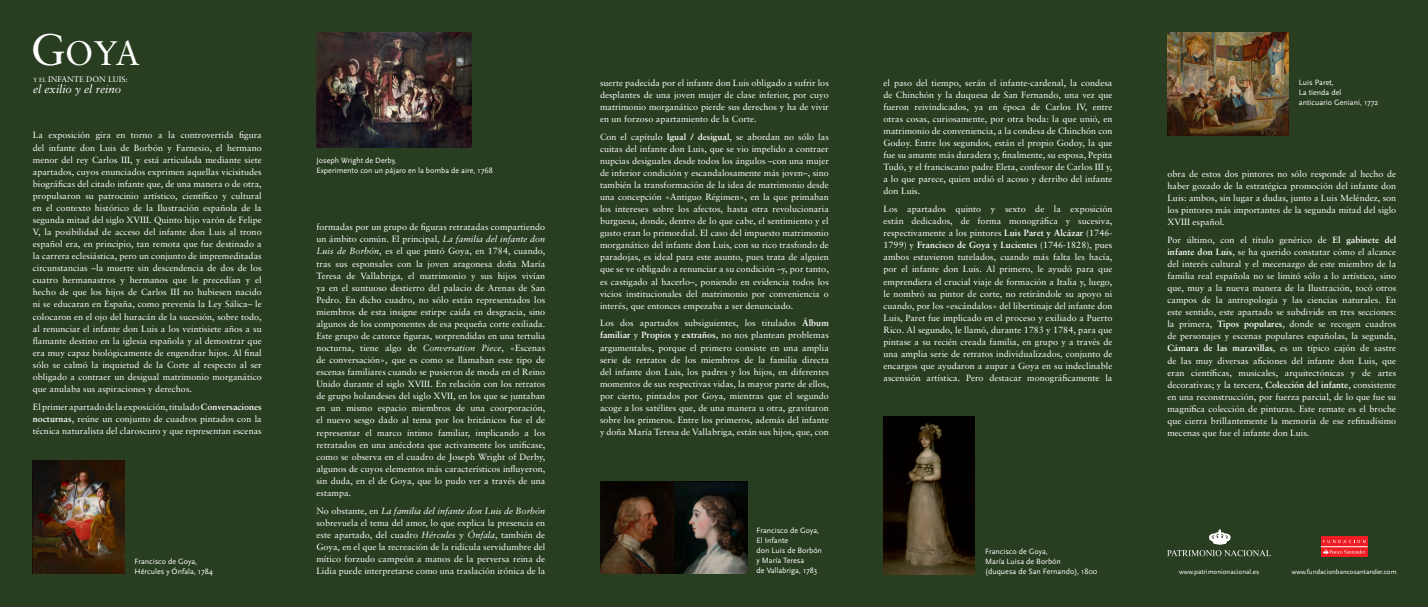
<style>
.page{position:relative;width:1428px;height:607px;background:#fff}
.page>*{position:absolute;margin:0;border:0;box-sizing:border-box;transform-origin:0 0}
.t1{font:34px "Sabon";color:#fff}
.t2{font:italic 11.5px "Sabon";color:#fff}
.t3{font:9px/12.1px "Sabon";letter-spacing:.005em;color:#fff;text-align:justify}
.t4{font:8px/10px "Scala Sans";color:#fff}
.t5{font:8px "Sabon";color:#fff}
.t6{font:7px "Scala Sans";color:#fff}
.s1{font-size:44px}
.s2{font-size:6px}
.s3{font-weight:700}
.s4{font-style:italic}
</style>
<div class="page">
<div style="left:0;top:0;width:1428px;height:606px;background:#293d20"></div>
<img style="left:600px;top:481px;width:74px;height:92px">
<svg style="left:674px;top:481px;width:73px;height:92px;background:#36332e"></svg>
<img style="left:33px;top:460px;width:92px;height:113px">
<img style="left:316px;top:33px;width:156px;height:114px">
<img style="left:1167px;top:33px;width:122px;height:103px">
<img style="left:883px;top:416px;width:91px;height:157px">
<svg style="left:1167px;top:550px;width:104px;height:5px"></svg>
<svg style="left:1209px;top:529px;width:21px;height:14px"></svg>
<svg style="left:1320px;top:536px;width:47px;height:20px"></svg>
<svg style="left:1323px;top:539px;width:42px;height:3px"></svg>
<hr style="left:1320px;top:546px;width:47px;height:1px;background:#fff">
<svg style="left:1323px;top:548px;width:42px;height:5px"></svg>
<p class="t1" style="left:31px;top:33px;width:111px"><span class="s1">G</span>OYA</p>
<p class="t2" style="left:33px;top:82px;width:90px">el exilio y el reino</p>
<p class="t5" style="left:33px;top:74px;width:96px"><span class="s2">Y EL</span> INFANTE DON LUIS:</p>
<p class="t3" style="left:33px;top:129px;width:230px">La exposición gira en torno a la controvertida figura del infante don Luis de Borbón y Farnesio, el hermano menor del rey Carlos III, y está articulada mediante siete apartados, cuyos enunciados exprimen aquellas vicisitudes biográficas del citado infante que, de una manera o de otra, propulsaron su patrocinio artístico, científico y cultural en el contexto histórico de la Ilustración española de la segunda mitad del siglo XVIII. Quinto hijo varón de Felipe V, la posibilidad de acceso del infante don Luis al trono español era, en principio, tan remota que fue destinado a la carrera eclesiástica, pero un conjunto de impremeditadas circunstancias –la muerte sin descendencia de dos de los cuatro hermanastros y hermanos que le precedían y el hecho de que los hijos de Carlos III no hubiesen nacido ni se educaran en España, como prevenía la Ley Sálica– le colocaron en el ojo del huracán de la sucesión, sobre todo, al renunciar el infante don Luis a los veintisiete años a su flamante destino en la iglesia española y al demostrar que era muy capaz biológicamente de engendrar hijos. Al final sólo se calmó la inquietud de la Corte al respecto al ser obligado a contraer un desigual matrimonio morganático que anulaba sus aspiraciones y derechos.</p>
<p class="t3" style="left:33px;top:400px;width:230px">El primer apartado de la exposición, titulado <span class="s3">Conversaciones nocturnas</span>, reúne un conjunto de cuadros pintados con la técnica naturalista del claroscuro y que representan escenas</p>
<p class="t4" style="left:135px;top:555px;width:80px">Francisco de Goya,<br>Hércules y Ónfala, 1784</p>
<p class="t4" style="left:316px;top:155px;width:81px">Joseph Wright de Derby,</p>
<p class="t4" style="left:316px;top:165px;width:178px">Experimento con un pájaro en la bomba de aire, 1768</p>
<p class="t3" style="left:316px;top:221px;width:230px">formadas por un grupo de figuras retratadas compartiendo un ámbito común. El principal, <span class="s4">La familia del infante don Luis de Borbón</span>, es el que pintó Goya, en 1784, cuando, tras sus esponsales con la joven aragonesa doña María Teresa de Vallabriga, el matrimonio y sus hijos vivían ya en el suntuoso destierro del palacio de Arenas de San Pedro. En dicho cuadro, no sólo están representados los miembros de esta insigne estirpe caída en desgracia, sino algunos de los componentes de esa pequeña corte exiliada.<br>Este grupo de catorce figuras, sorprendidas en una tertulia nocturna, tiene algo de <span class="s4">Conversation Piece</span>, «Escenas de conversación», que es como se llamaban este tipo de escenas familiares cuando se pusieron de moda en el Reino Unido durante el siglo XVIII. En relación con los retratos de grupo holandeses del siglo XVII, en los que se juntaban en un mismo espacio miembros de una coorporación, el nuevo sesgo dado al tema por los británicos fue el de representar el marco íntimo familiar, implicando a los retratados en una anécdota que activamente los unificase, como se observa en el cuadro de Joseph Wright of Derby, algunos de cuyos elementos más característicos influyeron, sin duda, en el de Goya, que lo pudo ver a través de una estampa.</p>
<p class="t3" style="left:316px;top:504px;width:230px">No obstante, en <span class="s4">La familia del infante don Luis de Borbón </span>sobrevuela el tema del amor, lo que explica la presencia en este apartado, del cuadro <span class="s4">Hércules y Ónfala</span>, también de Goya, en el que la recreación de la ridícula servidumbre del mítico forzudo campeón a manos de la perversa reina de Lidia puede interpretarse como una traslación irónica de la</p>
<p class="t3" style="left:600px;top:76px;width:230px">suerte padecida por el infante don Luis obligado a sufrir los desplantes de una joven mujer de clase inferior, por cuyo matrimonio morganático pierde sus derechos y ha de vivir en un forzoso apartamiento de la Corte.</p>
<p class="t3" style="left:600px;top:130px;width:230px">Con el capítulo <span class="s3">Igual / desigual</span>, se abordan no sólo las cuitas del infante don Luis, que se vio impelido a contraer nupcias desiguales desde todos los ángulos –con una mujer de inferior condición y escandalosamente más joven–, sino también la transformación de la idea de matrimonio desde una concepción «Antiguo Régimen», en la que primaban los intereses sobre los afectos, hasta otra revolucionaria burguesa, donde, dentro de lo que cabe, el sentimiento y el gusto eran lo primordial. El caso del impuesto matrimonio morganático del infante don Luis, con su rico trasfondo de paradojas, es ideal para este asunto, pues trata de alguien que se ve obligado a renunciar a su condición –y, por tanto, es castigado al hacerlo–, poniendo en evidencia todos los vicios institucionales del matrimonio por conveniencia o interés, que entonces empezaba a ser denunciado.</p>
<p class="t3" style="left:600px;top:317px;width:230px">Los dos apartados subsiguientes, los titulados <span class="s3">Álbum familiar</span> y <span class="s3">Propios y extraños,</span> no nos plantean problemas argumentales, porque el primero consiste en una amplia serie de retratos de los miembros de la familia directa del infante don Luis, los padres y los hijos, en diferentes momentos de sus respectivas vidas, la mayor parte de ellos, por cierto, pintados por Goya, mientras que el segundo acoge a los satélites que, de una manera u otra, gravitaron sobre los primeros. Entre los primeros, además del infante y doña María Teresa de Vallabriga, están sus hijos, que, con</p>
<p class="t4" style="left:756px;top:525px;width:64px">Francisco de Goya,</p>
<p class="t4" style="left:756px;top:535px;width:33px">El Infante</p>
<p class="t4" style="left:756px;top:545px;width:67px">don Luis de Borbón</p>
<p class="t4" style="left:756px;top:555px;width:49px">y María Teresa</p>
<p class="t4" style="left:756px;top:565px;width:62px">de Vallabriga, 1783</p>
<p class="t3" style="left:883px;top:76px;width:230px">el paso del tiempo, serán el infante-cardenal, la condesa de Chinchón y la duquesa de San Fernando, una vez que fueron reivindicados, ya en época de Carlos IV, entre otras cosas, curiosamente, por otra boda: la que unió, en matrimonio de conveniencia, a la condesa de Chinchón con Godoy. Entre los segundos, están el propio Godoy, la que fue su amante más duradera y, finalmente, su esposa, Pepita Tudó, y el franciscano padre Eleta, confesor de Carlos III y, a lo que parece, quien urdió el acoso y derribo del infante don Luis.</p>
<p class="t3" style="left:883px;top:203px;width:230px">Los apartados quinto y sexto de la exposición están dedicados, de forma monográfica y sucesiva, respectivamente a los pintores <span class="s3">Luis Paret y Alcázar</span> (1746- 1799) y <span class="s3">Francisco de Goya y Lucientes</span> (1746-1828), pues ambos estuvieron tutelados, cuando más falta les hacía, por el infante don Luis. Al primero, le ayudó para que emprendiera el crucial viaje de formación a Italia y, luego, le nombró su pintor de corte, no retirándole su apoyo ni cuando, por los «escándalos» del libertinaje del infante don Luis, Paret fue implicado en el proceso y exiliado a Puerto Rico. Al segundo, le llamó, durante 1783 y 1784, para que pintase a su recién creada familia, en grupo y a través de una amplia serie de retratos individualizados, conjunto de encargos que ayudaron a aupar a Goya en su indeclinable ascensión artística. Pero destacar monográficamente la</p>
<p class="t4" style="left:985px;top:545px;width:64px">Francisco de Goya,</p>
<p class="t4" style="left:985px;top:555px;width:77px">María Luisa de Borbón</p>
<p class="t4" style="left:985px;top:565px;width:114px">(duquesa de San Fernando), 1800</p>
<p class="t4" style="left:1299px;top:77px;width:37px">Luis Paret,</p>
<p class="t4" style="left:1299px;top:87px;width:81px">La tienda del<br>anticuario Geniani, 1772</p>
<p class="t3" style="left:1167px;top:167px;width:230px">obra de estos dos pintores no sólo responde al hecho de haber gozado de la estratégica promoción del infante don Luis: ambos, sin lugar a dudas, junto a Luis Meléndez, son los pintores más importantes de la segunda mitad del siglo XVIII español.</p>
<p class="t3" style="left:1167px;top:233px;width:230px">Por último, con el título genérico de <span class="s3">El gabinete del infante don Luis</span>, se ha querido constatar cómo el alcance del interés cultural y el mecenazgo de este miembro de la familia real española no se limitó sólo a lo artístico, sino que, muy a la nueva manera de la Ilustración, tocó otros campos de la antropología y las ciencias naturales. En este sentido, este apartado se subdivide en tres secciones: la primera, <span class="s3">Tipos populares</span>, donde se recogen cuadros de personajes y escenas populares españolas, la segunda, <span class="s3">Cámara de las maravillas</span>, es un típico cajón de sastre de las muy diversas aficiones del infante don Luis, que eran científicas, musicales, arquitectónicas y de artes decorativas; y la tercera, <span class="s3">Colección del infante</span>, consistente en una reconstrucción, por fuerza parcial, de lo que fue su magnífica colección de pinturas. Este remate es el broche que cierra brillantemente la memoria de ese refinadísimo mecenas que fue el infante don Luis.</p>
<p class="t6" style="left:1179px;top:567px;width:82px">www.patrimonionacional.es</p>
<p class="t6" style="left:1291px;top:567px;width:106px">www.fundacionbancosantander.com</p>
</div>
